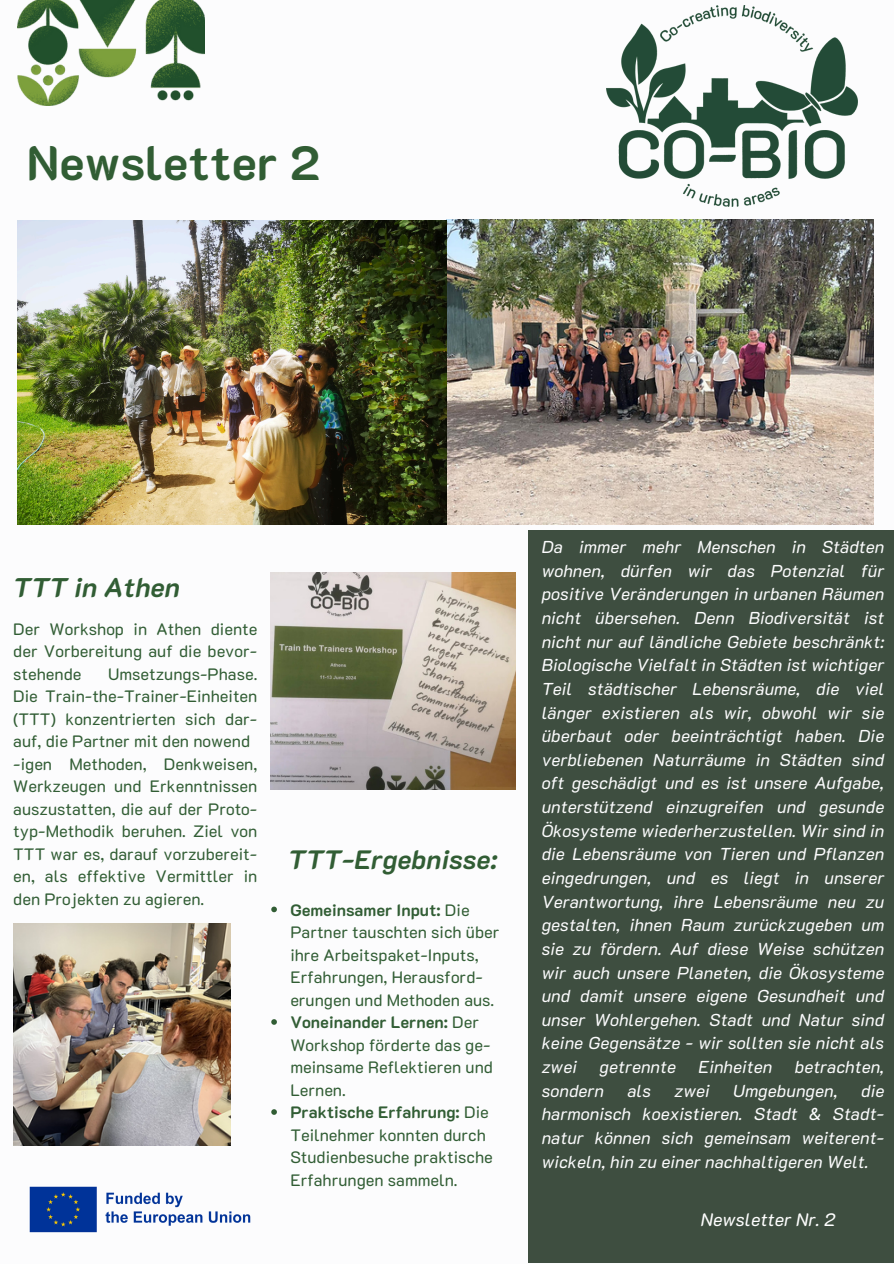
<style>
.page{position:relative;width:894px;height:1264px;background:#fff}
.page>*{position:absolute;margin:0;border:0;box-sizing:border-box;transform-origin:0 0}
.t1{font:700 48px "K2 D";color:#315d34}
.t2{font:italic 700 27px "K2 D";color:#315d34}
.t3{font:italic 700 26.55px "K2 D";color:#315d34}
.t4{font:italic 18px "K2 D";color:#fff}
.t5{font:italic 17.25px/23.7px "K2 D";color:#fcfcfd;text-align:justify}
.t6{font:16.5px/22.5px "K2 D";color:#315d34;text-align:justify}
.s1{font-weight:700}
</style>
<div class="page">
<img style="left:18px;top:219px;width:855px;height:305px">
<img style="left:13px;top:923px;width:217px;height:222px">
<div style="left:528px;top:530px;width:365px;height:732px;background:#3e4e40"></div>
<img style="left:29px;top:1186px;width:222px;height:47px">
<img style="left:271px;top:572px;width:244px;height:217px">
<img style="left:18px;top:0;width:186px;height:106px">
<img style="left:606px;top:6px;width:251px;height:200px">
<svg style="left:271px;top:906px;width:6px;height:6px"></svg>
<svg style="left:271px;top:1019px;width:6px;height:5px"></svg>
<svg style="left:271px;top:1109px;width:6px;height:5px"></svg>
<h2 class="t1" style="left:27px;top:129px;width:295px">Newsletter 2</h2>
<p class="t2" style="left:13px;top:569px;width:168px">TTT in Athen</p>
<p class="t6" style="left:13px;top:617px;width:245px">Der Workshop in Athen diente der Vorbereitung auf die bevor&shy;stehende</p>
<p class="t6" style="left:13px;top:662px;width:245px;text-indent:95px">Umsetzungs-Phase.<br>Die Train-the-Trainer-Einheiten (TTT) konzentrierten sich dar&shy;auf, die Partner mit den nowend</p>
<p class="t6" style="left:13px;top:752px;width:245px">-igen Methoden, Denkweisen, Werkzeugen und Erkenntnissen auszustatten, die auf der Proto&shy;typ-Methodik beruhen. Ziel von TTT war es, darauf vorzubereit&shy;en, als effektive Vermittler in den Projekten zu agieren.</p>
<h2 class="t3" style="left:288px;top:841px;width:211px">TTT-Ergebnisse:</h2>
<p class="t6" style="left:290px;top:897px;width:211px;text-align:left"><span class="s1">Gemeinsamer Input:</span> Die<br>Partner tauschten sich über ihre Arbeitspaket-Inputs,<br>Erfahrungen, Herausford&shy;erungen und Methoden aus.</p>
<p class="t6" style="left:290px;top:1010px;width:204px;text-align:left"><span class="s1">Voneinander Lernen:</span> Der<br>Workshop förderte das ge&shy;meinsame Reflektieren und<br>Lernen.</p>
<p class="t6" style="left:290px;top:1100px;width:204px;text-align:left"><span class="s1">Praktische Erfahrung:</span> Die<br>Teilnehmer konnten durch<br>Studienbesuche praktische<br>Erfahrungen sammeln.</p>
<p class="t5" style="left:541px;top:534px;width:344px">Da immer mehr Menschen in Städten wohnen, dürfen wir das Potenzial für positive Veränderungen in urbanen Räumen nicht übersehen. Denn Biodiversität ist nicht nur auf ländliche Gebiete beschränkt:<br>Biologische Vielfalt in Städten ist wichtiger Teil städtischer Lebensräume, die viel länger existieren als wir, obwohl wir sie überbaut oder beeinträchtigt haben. Die verbliebenen Naturräume in Städten sind oft geschädigt und es ist unsere Aufgabe, unterstützend einzugreifen und gesunde Ökosysteme wiederherzustellen. Wir sind in die Lebensräume von Tieren und Pflanzen eingedrungen, und es liegt in unserer Verantwortung, ihre Lebensräume neu zu gestalten, ihnen Raum zurückzugeben um sie zu fördern. Auf diese Weise schützen wir auch unsere Planeten, die Ökosysteme und damit unsere eigene Gesundheit und unser Wohlergehen. Stadt und Natur sind keine Gegensätze - wir sollten sie nicht als zwei</p>
<p class="t5" style="left:599px;top:1054px;width:78px">getrennte</p>
<p class="t5" style="left:698px;top:1054px;width:75px">Einheiten</p>
<p class="t5" style="left:794px;top:1054px;width:91px">betrachten,</p>
<p class="t5" style="left:541px;top:1078px;width:64px">sondern</p>
<p class="t5" style="left:627px;top:1078px;width:25px">als</p>
<p class="t5" style="left:674px;top:1078px;width:37px">zwei</p>
<p class="t5" style="left:732px;top:1078px;width:106px">Umgebungen,</p>
<p class="t5" style="left:541px;top:1078px;width:344px;text-indent:319px">die harmonisch koexistieren. Stadt &amp; Stadt&shy;natur können sich gemeinsam weiterent&shy;wickeln, hin zu einer nachhaltigeren Welt.</p>
<p class="t4" style="left:700px;top:1206px;width:136px">Newsletter Nr. 2</p>
</div>
